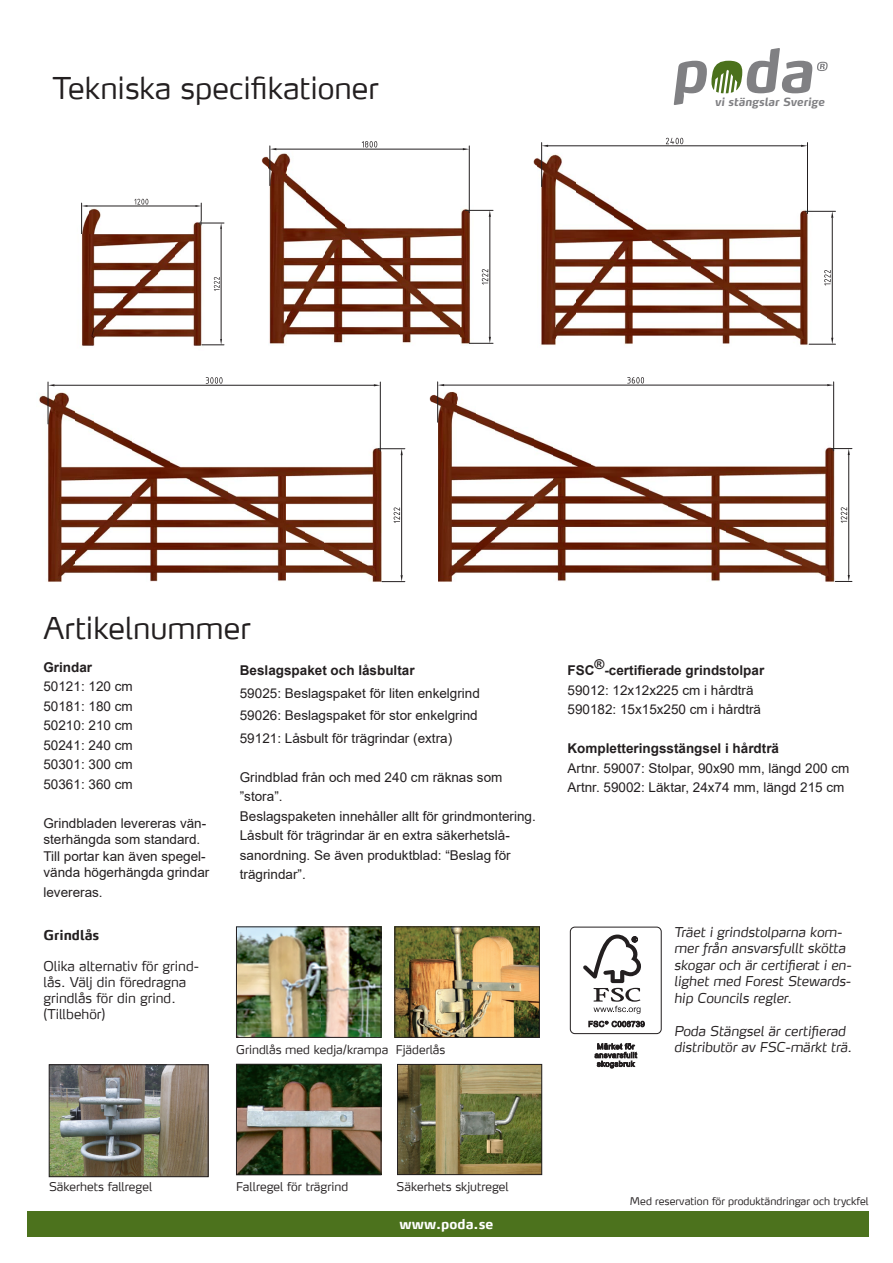
<style>
.page{position:relative;width:893px;height:1263px;background:#fff}
.page>*{position:absolute;margin:0;border:0;box-sizing:border-box;transform-origin:0 0}
.t1{font:300 30px "Max";color:#231f20}
.t2{font:13.5px/16.5px "Arial";color:#231f20}
.t3{font:italic 300 13.5px/16.5px "Max";color:#231f20}
.t4{font:700 13.5px "Arial";color:#231f20}
.t5{font:300 13.5px/16.2px "Max LF";color:#231f20}
.t6{font:700 13.5px "Max";letter-spacing:.005em;color:#fff}
.t7{font:700 13.5px "Max LF";color:#231f20}
.t8{font:300 12px "Max LF";color:#231f20}
.t9{font:italic 700 11.25px "Max LF";color:#808083}
.t10{font:300 10.5px "Max";color:#231f20}
</style>
<div class="page">
<svg style="left:674px;top:48px;width:154px;height:57px"></svg>
<div style="left:27px;top:1211px;width:842px;height:26px;background:#4c721d"></div>
<div style="left:570px;top:927px;width:92px;height:107px;border:1px solid #231f20;border-radius:5px"></div>
<svg style="left:583px;top:934px;width:58px;height:80px"></svg>
<svg style="left:589px;top:1021px;width:56px;height:6px"></svg>
<svg style="left:595px;top:1043px;width:42px;height:25px"></svg>
<svg style="left:261px;top:142px;width:233px;height:202px"></svg>
<hr style="left:270px;top:146px;width:1px;height:40px;background:#231f20">
<hr style="left:469px;top:146px;width:1px;height:67px;background:#231f20">
<hr style="left:276px;top:149px;width:187px;height:1px;background:#231f20">
<svg style="left:270px;top:148px;width:6px;height:2px"></svg>
<svg style="left:463px;top:148px;width:6px;height:2px"></svg>
<svg style="left:362px;top:141px;width:16px;height:7px"></svg>
<hr style="left:490px;top:217px;width:1px;height:120px;background:#231f20">
<svg style="left:469px;top:337px;width:24px;height:7px"></svg>
<svg style="left:465px;top:210px;width:28px;height:7px"></svg>
<svg style="left:482px;top:269px;width:6px;height:16px"></svg>
<svg style="left:533px;top:137px;width:303px;height:208px"></svg>
<hr style="left:541px;top:143px;width:1px;height:44px;background:#231f20">
<hr style="left:807px;top:143px;width:1px;height:71px;background:#231f20">
<hr style="left:548px;top:146px;width:253px;height:1px;background:#231f20">
<svg style="left:542px;top:145px;width:6px;height:2px"></svg>
<svg style="left:801px;top:145px;width:6px;height:2px"></svg>
<svg style="left:666px;top:138px;width:18px;height:7px"></svg>
<hr style="left:805px;top:211px;width:30px;height:1px;background:#231f20">
<hr style="left:832px;top:218px;width:1px;height:120px;background:#231f20">
<svg style="left:809px;top:338px;width:26px;height:7px"></svg>
<svg style="left:831px;top:211px;width:2px;height:7px"></svg>
<svg style="left:824px;top:270px;width:7px;height:15px"></svg>
<svg style="left:39px;top:377px;width:367px;height:206px"></svg>
<hr style="left:48px;top:382px;width:1px;height:42px;background:#231f20">
<hr style="left:380px;top:382px;width:1px;height:69px;background:#231f20">
<hr style="left:54px;top:385px;width:320px;height:1px;background:#231f20">
<svg style="left:48px;top:384px;width:6px;height:2px"></svg>
<svg style="left:374px;top:384px;width:6px;height:2px"></svg>
<svg style="left:206px;top:377px;width:17px;height:7px"></svg>
<hr style="left:401px;top:455px;width:1px;height:120px;background:#231f20">
<svg style="left:382px;top:575px;width:23px;height:7px"></svg>
<svg style="left:378px;top:448px;width:27px;height:7px"></svg>
<svg style="left:394px;top:507px;width:6px;height:16px"></svg>
<svg style="left:429px;top:380px;width:424px;height:202px"></svg>
<hr style="left:437px;top:382px;width:1px;height:40px;background:#231f20">
<hr style="left:833px;top:382px;width:1px;height:69px;background:#231f20">
<hr style="left:444px;top:385px;width:383px;height:1px;background:#231f20">
<svg style="left:438px;top:384px;width:6px;height:2px"></svg>
<svg style="left:827px;top:384px;width:7px;height:2px"></svg>
<svg style="left:627px;top:377px;width:17px;height:7px"></svg>
<hr style="left:848px;top:455px;width:1px;height:120px;background:#231f20">
<svg style="left:835px;top:575px;width:17px;height:7px"></svg>
<svg style="left:831px;top:448px;width:21px;height:7px"></svg>
<svg style="left:841px;top:507px;width:6px;height:16px"></svg>
<img style="left:238px;top:929px;width:141px;height:106px">
<div style="left:236px;top:927px;width:145px;height:110px;border:1px solid #231f20"></div>
<img style="left:397px;top:929px;width:141px;height:106px">
<div style="left:395px;top:927px;width:145px;height:110px;border:1px solid #231f20"></div>
<img style="left:238px;top:1066px;width:141px;height:107px">
<div style="left:236px;top:1064px;width:145px;height:111px;border:1px solid #231f20"></div>
<img style="left:399px;top:1066px;width:141px;height:107px">
<div style="left:397px;top:1064px;width:145px;height:111px;border:1px solid #231f20"></div>
<img style="left:51px;top:1066px;width:155px;height:109px">
<div style="left:49px;top:1064px;width:159px;height:113px;border:1px solid #231f20"></div>
<svg style="left:81px;top:198px;width:144px;height:148px"></svg>
<p class="t1" style="left:53px;top:69px;width:327px">Tekniska specifikationer</p>
<p class="t9" style="left:715px;top:95px;width:111px">vi stängslar Sverige</p>
<p class="t1" style="left:43px;top:609px;width:209px">Artikelnummer</p>
<p class="t4" style="left:240px;top:661px;width:176px">Beslagspaket och låsbultar</p>
<p class="t2" style="left:240px;top:684px;width:242px">59025: Beslagspaket för liten enkelgrind</p>
<p class="t2" style="left:240px;top:707px;width:239px">59026: Beslagspaket för stor enkelgrind</p>
<p class="t2" style="left:240px;top:729px;width:214px">59121: Låsbult för trägrindar (extra)</p>
<p class="t2" style="left:240px;top:767px;width:264px;line-height:19.5px">Grindblad från och med 240 cm räknas som ”stora”.</p>
<p class="t2" style="left:240px;top:807px;width:298px">Beslagspaketen innehåller allt för grindmontering.</p>
<p class="t2" style="left:240px;top:825px;width:272px;line-height:19.5px;text-align:justify">Låsbult för trägrindar är en extra säkerhetslå&shy;sanordning. Se även produktblad: “Beslag för trägrindar”.</p>
<p class="t4" style="left:43px;top:657px;width:50px">Grindar</p>
<p class="t2" style="left:43px;top:678px;width:91px">50121: 120 cm</p>
<p class="t2" style="left:43px;top:698px;width:91px">50181: 180 cm</p>
<p class="t2" style="left:43px;top:717px;width:91px">50210: 210 cm</p>
<p class="t2" style="left:43px;top:737px;width:91px">50241: 240 cm</p>
<p class="t2" style="left:43px;top:756px;width:91px">50301: 300 cm</p>
<p class="t2" style="left:43px;top:776px;width:91px">50361: 360 cm</p>
<p class="t2" style="left:43px;top:815px;width:167px">Grindbladen levereras vän&shy;sterhängda som standard.<br>Till portar kan även spegel&shy;vända högerhängda grindar</p>
<p class="t2" style="left:43px;top:884px;width:61px">levereras.</p>
<p class="t7" style="left:43px;top:927px;width:57px">Grindlås</p>
<p class="t5" style="left:43px;top:957px;width:157px">Olika alternativ för grind&shy;lås. Välj din föredragna grindlås för din grind.</p>
<p class="t5" style="left:43px;top:1006px;width:63px">(Tillbehör)</p>
<p class="t8" style="left:236px;top:1042px;width:211px">Grindlås med kedja/krampa Fjäderlås</p>
<p class="t4" style="left:567px;top:661px;width:198px">FSC®-certifierade grindstolpar</p>
<p class="t2" style="left:567px;top:681px;width:188px">59012: 12x12x225 cm i hårdträ</p>
<p class="t2" style="left:567px;top:701px;width:195px">590182: 15x15x250 cm i hårdträ</p>
<p class="t4" style="left:567px;top:739px;width:213px">Kompletteringsstängsel i hårdträ</p>
<p class="t2" style="left:567px;top:759px;width:283px">Artnr. 59007: Stolpar, 90x90 mm, längd 200 cm</p>
<p class="t2" style="left:567px;top:779px;width:278px">Artnr. 59002: Läktar, 24x74 mm, längd 215 cm</p>
<p class="t3" style="left:674px;top:923px;width:179px">Träet i grindstolparna kom&shy;mer från ansvarsfullt skötta skogar och är certifierat i en&shy;lighet med Forest Stewards&shy;hip Councils regler.</p>
<p class="t3" style="left:674px;top:1022px;width:179px">Poda Stängsel är certifierad distributör av FSC-märkt trä.</p>
<p class="t8" style="left:49px;top:1179px;width:105px">Säkerhets fallregel</p>
<p class="t8" style="left:236px;top:1179px;width:113px">Fallregel för trägrind</p>
<p class="t8" style="left:397px;top:1179px;width:114px">Säkerhets skjutregel</p>
<p class="t6" style="left:399px;top:1215px;width:95px">www.poda.se</p>
<p class="t10" style="left:630px;top:1194px;width:240px">Med reservation för produktändringar och tryckfel</p>
</div>
